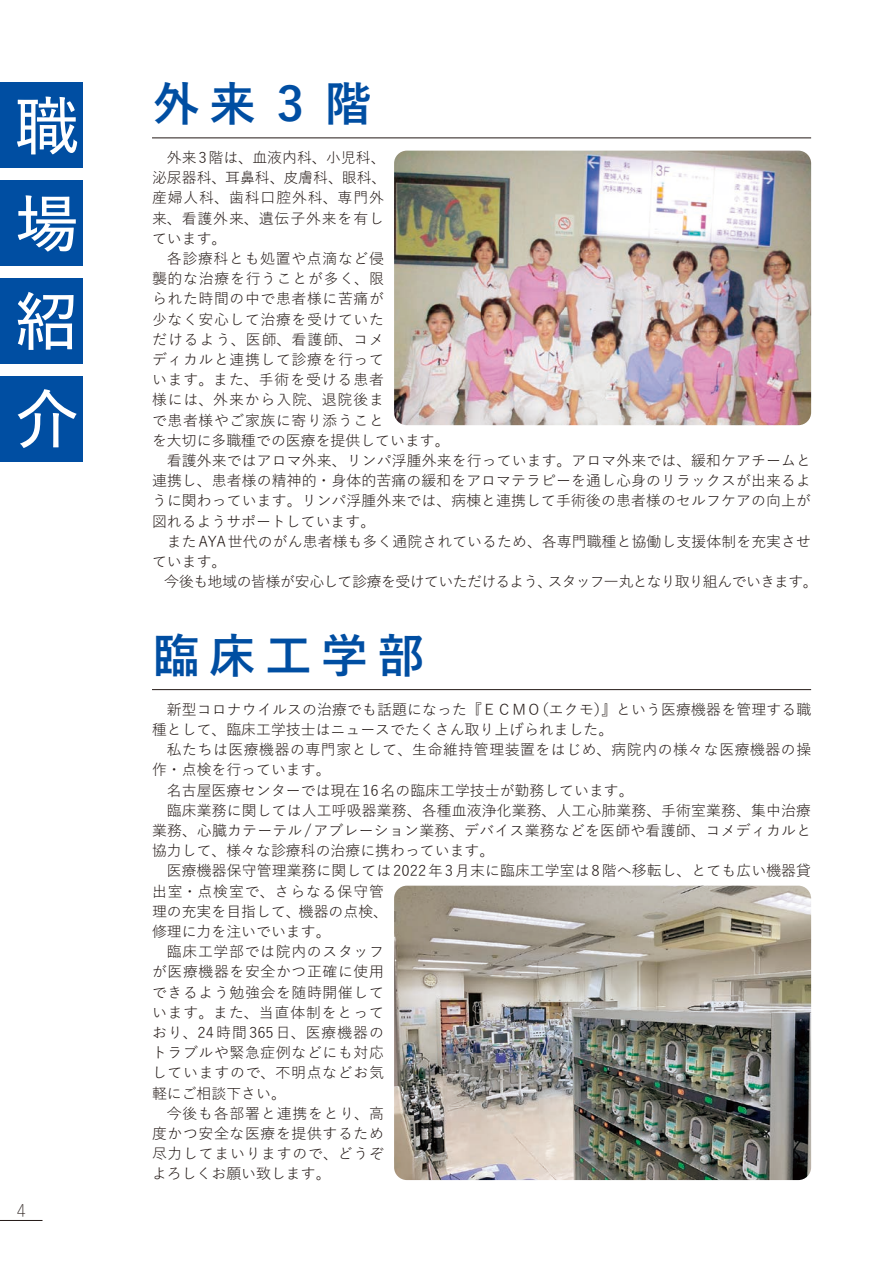
<style>
.page{position:relative;width:893px;height:1263px;background:#fff}
.page>*{position:absolute;margin:0;border:0;box-sizing:border-box;transform-origin:0 0}
.t1{font:600 63.75px/97.8px "Yu Go Pr 6 N";color:#fff;text-align:justify}
.t2{font:700 46.8px "Yu Go Pr 6 N";letter-spacing:.2em;color:#004ea2}
.t3{font:300 16.95px "Yu Go Pr 6 N";color:#231916}
.t4{font:14.85px/20.2px "Yu Go Pr 6 N";letter-spacing:.01em;color:#231916}
.t5{font:14.85px/20.2px "Yu Go Pr 6 N";letter-spacing:.06em;color:#231916}
.t6{font:14.85px "Yu Go Pr 6 N";letter-spacing:.04em;color:#231916}
.t7{font:14.85px "Yu Go Pr 6 N";letter-spacing:-.04em;color:#231916}
.t8{font:14.85px "Yu Go Pr 6 N";letter-spacing:.05em;color:#231916}
.t9{font:14.85px "Yu Go Pr 6 N";letter-spacing:.035em;color:#231916}
.t10{font:14.85px "Yu Go Pr 6 N";letter-spacing:.045em;color:#231916}
.t11{font:14.85px "Yu Go Pr 6 N";letter-spacing:.065em;color:#231916}
.t12{font:14.85px "Yu Go Pr 6 N";letter-spacing:.075em;color:#231916}
.t13{font:14.85px "Yu Go Pr 6 N";letter-spacing:.055em;color:#231916}
</style>
<div class="page">
<hr style="left:0;top:1220px;width:43px;height:1px;background:#231916">
<div style="left:0;top:83px;width:83px;height:85px;background:#004ea2"></div>
<div style="left:0;top:181px;width:83px;height:85px;background:#004ea2"></div>
<div style="left:0;top:279px;width:83px;height:85px;background:#004ea2"></div>
<div style="left:0;top:376px;width:83px;height:85px;background:#004ea2"></div>
<hr style="left:152px;top:138px;width:659px;height:1px;background:#231916">
<hr style="left:152px;top:689px;width:659px;height:1px;background:#231916">
<img style="left:394px;top:151px;width:417px;height:274px">
<img style="left:394px;top:886px;width:417px;height:294px">
<h1 class="t1" style="left:15px;top:69px;width:65px">職場紹</h1>
<h1 class="t1" style="left:15px;top:363px;width:65px">介</h1>
<p class="t3" style="left:17px;top:1195px;width:11px">4</p>
<h2 class="t2" style="left:153px;top:78px;width:220px">外来3階</h2>
<p class="t5" style="left:152px;top:146px;width:236px;text-indent:15px">外来3階は、血液内科、小児科、泌尿器科、耳鼻科、皮膚科、眼科、産婦人科、歯科口腔外科、専門外来、看護外来、遺伝子外来を有しています。</p>
<p class="t10" style="left:167px;top:245px;width:219px">各診療科とも処置や点滴など侵</p>
<p class="t8" style="left:152px;top:265px;width:233px">襲的な治療を行うことが多く、限</p>
<p class="t6" style="left:152px;top:285px;width:233px">られた時間の中で患者様に苦痛が</p>
<p class="t6" style="left:152px;top:305px;width:233px">少なく安心して治療を受けていた</p>
<p class="t12" style="left:152px;top:326px;width:234px">だけるよう、医師、看護師、コメ</p>
<p class="t6" style="left:152px;top:346px;width:233px">ディカルと連携して診療を行って</p>
<p class="t5" style="left:152px;top:368px;width:234px">います。また、手術を受ける患者</p>
<p class="t5" style="left:152px;top:388px;width:234px">様には、外来から入院、退院後ま</p>
<p class="t6" style="left:152px;top:406px;width:233px">で患者様やご家族に寄り添うこと</p>
<p class="t4" style="left:152px;top:428px;width:299px">を大切に多職種での医療を提供しています。</p>
<p class="t4" style="left:167px;top:448px;width:646px">看護外来ではアロマ外来、リンパ浮腫外来を行っています。アロマ外来では、緩和ケアチームと</p>
<p class="t4" style="left:152px;top:469px;width:660px">連携し、患者様の精神的・身体的苦痛の緩和をアロマテラピーを通し心身のリラックスが出来るよ</p>
<p class="t4" style="left:152px;top:489px;width:660px">うに関わっています。リンパ浮腫外来では、病棟と連携して手術後の患者様のセルフケアの向上が</p>
<p class="t4" style="left:152px;top:509px;width:225px">図れるようサポートしています。</p>
<p class="t4" style="left:167px;top:529px;width:646px">またAYA世代のがん患者様も多く通院されているため、各専門職種と協働し支援体制を充実させ</p>
<p class="t4" style="left:152px;top:549px;width:76px">ています。</p>
<p class="t7" style="left:164px;top:568px;width:655px">今後も地域の皆様が安心して診療を受けていただけるよう、スタッフ一丸となり取り組んでいきます。</p>
<h2 class="t2" style="left:153px;top:629px;width:273px">臨床工学部</h2>
<p class="t4" style="left:152px;top:697px;width:661px;text-indent:15px">新型コロナウイルスの治療でも話題になった『ＥＣＭＯ（エクモ）』という医療機器を管理する職種として、臨床工学技士はニュースでたくさん取り上げられました。</p>
<p class="t9" style="left:167px;top:736px;width:646px">私たちは医療機器の専門家として、生命維持管理装置をはじめ、病院内の様々な医療機器の操</p>
<p class="t4" style="left:152px;top:758px;width:180px">作・点検を行っています。</p>
<p class="t4" style="left:167px;top:778px;width:468px">名古屋医療センターでは現在16名の臨床工学技士が勤務しています。</p>
<p class="t4" style="left:167px;top:798px;width:645px">臨床業務に関しては人工呼吸器業務、各種血液浄化業務、人工心肺業務、手術室業務、集中治療</p>
<p class="t4" style="left:152px;top:818px;width:661px">業務、心臓カテーテル/アブレーション業務、デバイス業務などを医師や看護師、コメディカルと</p>
<p class="t4" style="left:152px;top:839px;width:344px">協力して、様々な診療科の治療に携わっています。</p>
<p class="t4" style="left:167px;top:859px;width:646px">医療機器保守管理業務に関しては2022年3月末に臨床工学室は8階へ移転し、とても広い機器貸</p>
<p class="t5" style="left:152px;top:879px;width:234px">出室・点検室で、さらなる保守管</p>
<p class="t4" style="left:152px;top:899px;width:238px">理の充実を目指して、機器の点検、</p>
<p class="t4" style="left:152px;top:919px;width:180px">修理に力を注いでいます。</p>
<p class="t10" style="left:167px;top:938px;width:219px">臨床工学部では院内のスタッフ</p>
<p class="t6" style="left:152px;top:958px;width:233px">が医療機器を安全かつ正確に使用</p>
<p class="t6" style="left:152px;top:978px;width:233px">できるよう勉強会を随時開催して</p>
<p class="t5" style="left:152px;top:1000px;width:234px">います。また、当直体制をとって</p>
<p class="t11" style="left:152px;top:1019px;width:234px">おり、24時間365日、医療機器の</p>
<p class="t6" style="left:152px;top:1039px;width:233px">トラブルや緊急症例などにも対応</p>
<p class="t8" style="left:152px;top:1059px;width:233px">していますので、不明点などお気</p>
<p class="t4" style="left:152px;top:1081px;width:135px">軽にご相談下さい。</p>
<p class="t13" style="left:167px;top:1100px;width:219px">今後も各部署と連携をとり、高</p>
<p class="t6" style="left:152px;top:1120px;width:233px">度かつ安全な医療を提供するため</p>
<p class="t8" style="left:152px;top:1140px;width:233px">尽力してまいりますので、どうぞ</p>
<p class="t4" style="left:152px;top:1162px;width:180px">よろしくお願い致します。</p>
</div>
